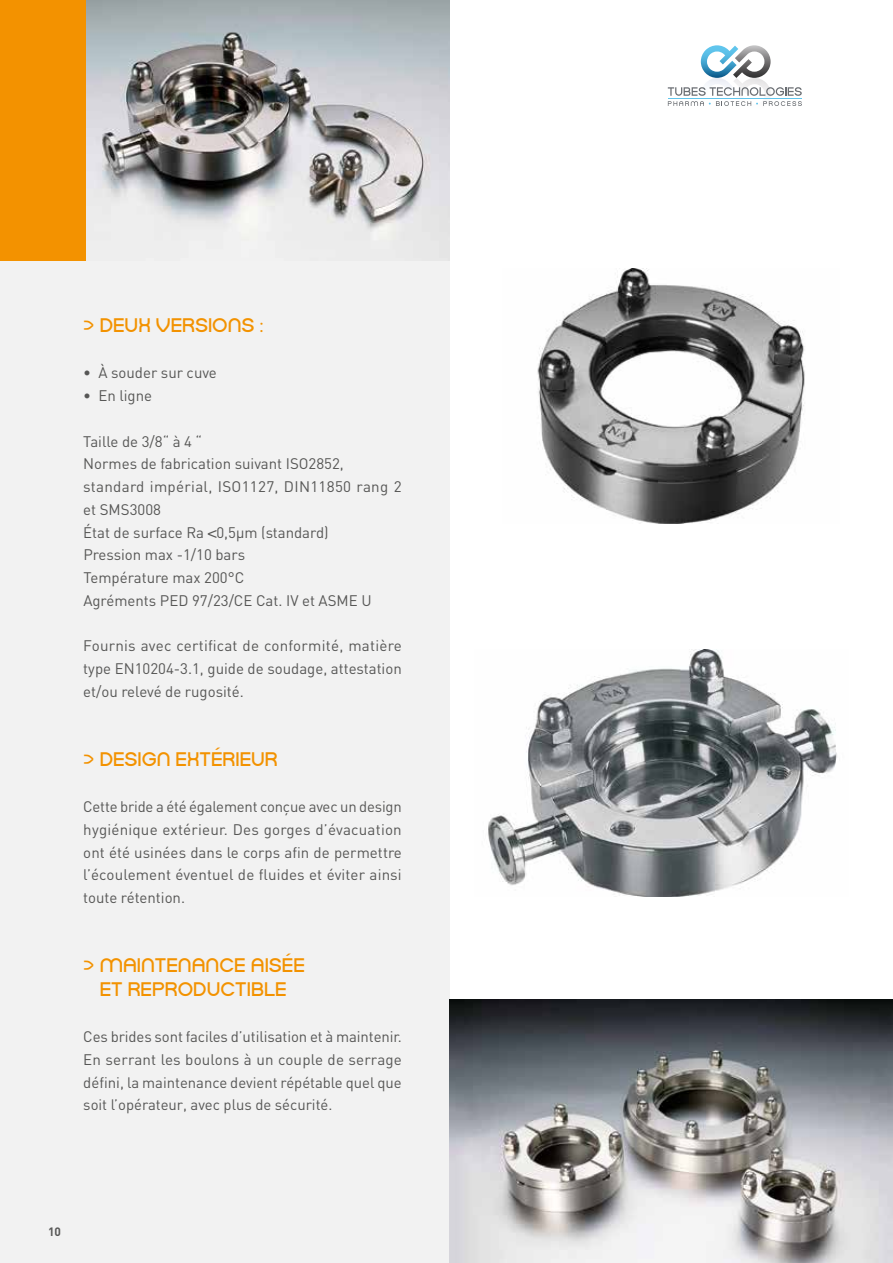
<style>
.page{position:relative;width:893px;height:1263px;background:#fff}
.page>*{position:absolute;margin:0;border:0;box-sizing:border-box;transform-origin:0 0}
.t1{font:19.65px/23.7px "gpkn";color:#f39200;text-align:center}
.t2{font:15.15px/22.8px "DIN";color:#575756}
.t3{font:15px/22.5px "DIN";color:#575756}
.t4{font:700 12px "DIN";color:#575756}
.s1{font-family:"Helvetica"}
.s2{font-size:15.15px}
</style>
<div class="page">
<svg style="left:701px;top:45px;width:70px;height:33px"></svg>
<img style="left:733px;top:78px;width:36px;height:9px">
<svg style="left:668px;top:87px;width:134px;height:19px"></svg>
<hr style="left:668px;top:98px;width:134px;height:1px;background:#60c5ed">
<div style="left:0;top:0;width:449px;height:1263px;background:#f2f2f2"></div>
<img style="left:85px;top:0;width:364px;height:260px">
<img style="left:488px;top:649px;width:349px;height:248px">
<img style="left:537px;top:269px;width:268px;height:255px">
<div style="left:0;top:0;width:85px;height:260px;background:#f39200"></div>
<img style="left:449px;top:999px;width:444px;height:264px">
<p class="t1" style="left:83px;top:313px;width:182px">&gt; DEUX VERSIONS :</p>
<p class="t2" style="left:83px;top:361px;width:135px">• À souder sur cuve</p>
<p class="t2" style="left:83px;top:384px;width:70px">• En ligne</p>
<p class="t2" style="left:83px;top:429px;width:320px">Taille de 3/8“ à 4 “<br>Normes de fabrication suivant ISO2852, standard impérial, ISO1127, DIN11850 rang 2 et SMS3008<br>État de surface Ra <span class="s1">&lt;</span>0,5µm (standard)<br>Pression max -1/10 bars<br>Température max 200°C<br>Agréments PED 97/23/CE Cat. IV et ASME U</p>
<p class="t2" style="left:83px;top:634px;width:320px;text-align:justify">Fournis avec certificat de conformité, matière type EN10204-3.1, guide de soudage, attestation et/ou relevé de rugosité.</p>
<p class="t1" style="left:83px;top:747px;width:196px">&gt; DESIGN EXTÉRIEUR</p>
<p class="t2" style="left:83px;top:795px;width:320px;text-align:justify">Cette bride a été également conçue avec un design hygiénique extérieur. Des gorges d’évacuation ont été usinées dans le corps afin de permettre l’écoulement éventuel de fluides et éviter ainsi toute rétention.</p>
<p class="t1" style="left:83px;top:953px;width:223px">&gt; MAINTENANCE AISÉE<br>ET REPRODUCTIBLE</p>
<p class="t2" style="left:83px;top:1025px;width:320px">Ces brides sont faciles d’utilisation et à maintenir.<br>En serrant les boulons à un couple de serrage</p>
<p class="t3" style="left:83px;top:1070px;width:320px"><span class="s2">défini,</span> la maintenance devient répétable quel que soit l’opérateur, avec plus de sécurité.</p>
<p class="t4" style="left:48px;top:1224px;width:14px">10</p>
</div>
